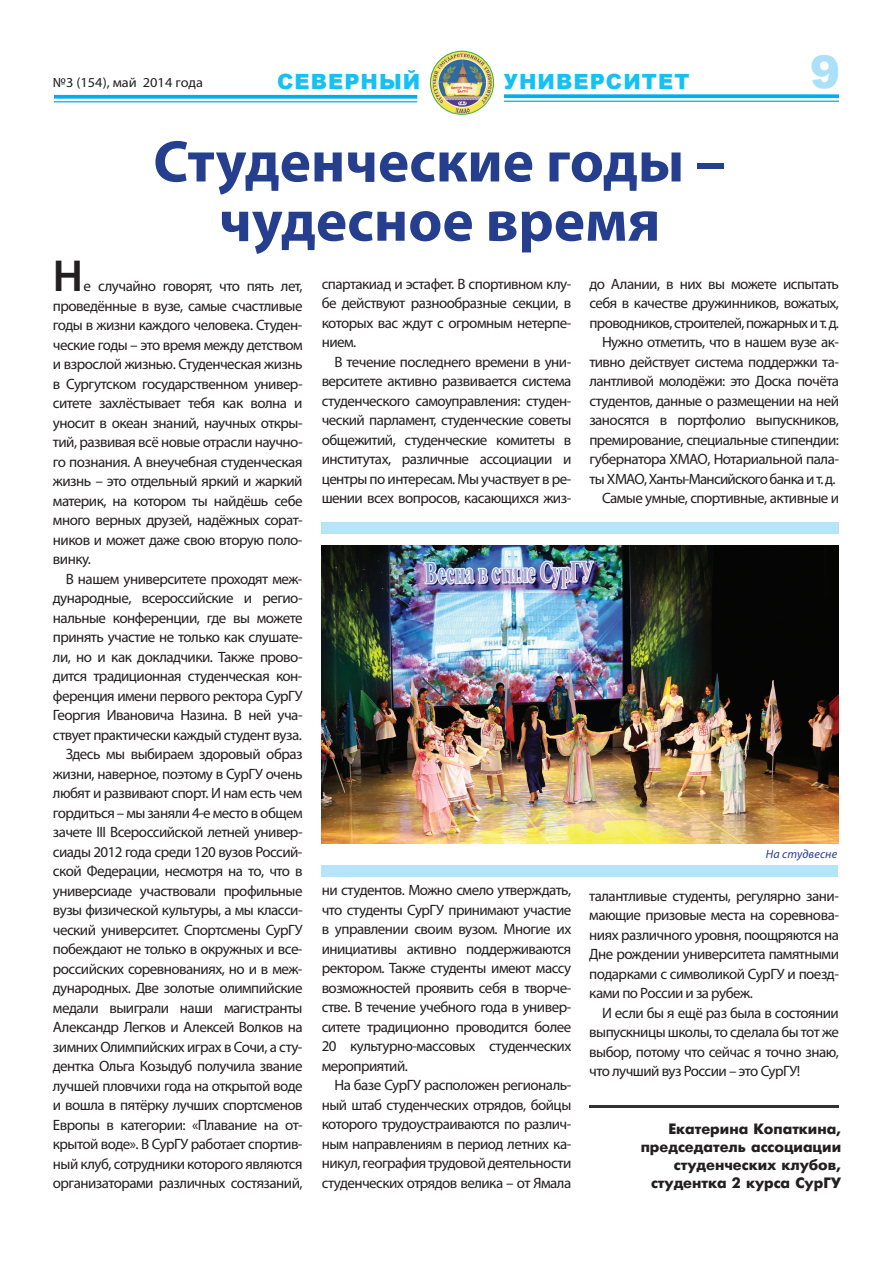
<style>
.page{position:relative;width:893px;height:1263px;background:#fff}
.page>*{position:absolute;margin:0;border:0;box-sizing:border-box;transform-origin:0 0}
.t1{font:700 59.25px/59.2px "Myriad Pro";color:#253f8e;text-align:center}
.t2{font:900 45px "Arial";color:#aae0f9}
.t3{font:600 45px "Myriad Pro";color:#231f20}
.t4{font:900 21px "Arial";letter-spacing:.05em;color:#15c0f2}
.t5{font:15px/19.5px "Myriad Pro";letter-spacing:-.035em;color:#231f20;text-align:justify}
.t6{font:700 15px/18px "Futuris C";color:#231f20;text-align:right}
.t7{font:13.65px "Myriad Pro";color:#231f20;scale:1.05 1}
.t8{font:italic 12px "Myriad Pro";letter-spacing:.01em;color:#253f8e}
</style>
<div class="page">
<svg style="left:54px;top:95px;width:363px;height:4px"></svg>
<hr style="left:54px;top:101px;width:363px;height:1px;background:#00aeef">
<svg style="left:504px;top:94px;width:335px;height:4px"></svg>
<hr style="left:504px;top:101px;width:335px;height:1px;background:#00aeef">
<img style="left:430px;top:51px;width:64px;height:63px;border-radius:50%">
<img style="left:430px;top:83px;width:20px;height:29px">
<div style="left:430px;top:51px;width:64px;height:64px;border:1px solid #40ae49;border-radius:50%"></div>
<img style="left:589px;top:1106px;width:250px;height:1px">
<div style="left:322px;top:523px;width:517px;height:11px;background:#b6e4f9"></div>
<div style="left:322px;top:865px;width:516px;height:11px;background:#b6e4f9"></div>
<img style="left:322px;top:546px;width:517px;height:297px">
<p class="t7" style="left:53px;top:74px;width:144px">№3 (154), май 2014 года</p>
<h3 class="t4" style="left:277px;top:66px;width:145px">СЕВЕРНЫЙ</h3>
<h3 class="t4" style="left:504px;top:66px;width:187px">УНИВЕРСИТЕТ</h3>
<h1 class="t1" style="left:153px;top:130px;width:574px">Студенческие годы – чудесное время</h1>
<h2 class="t2" style="left:810px;top:39px;width:32px">9</h2>
<h2 class="t3" style="left:53px;top:247px;width:32px">Н</h2>
<p class="t5" style="left:53px;top:276px;width:251px;text-indent:31px">е случайно говорят, что пять лет, проведённые в вузе, самые счастливые годы в жизни каждого человека. Студен&shy;ческие годы – это время между детством и взрослой жизнью. Студенческая жизнь в Сургутском государственном универ&shy;ситете захлёстывает тебя как волна и уносит в океан знаний, научных откры&shy;тий, развивая всё новые отрасли научно&shy;го познания. А внеучебная студенческая жизнь – это отдельный яркий и жаркий материк, на котором ты найдёшь себе много верных друзей, надёжных сорат&shy;ников и может даже свою вторую поло&shy;винку.</p>
<p class="t5" style="left:53px;top:568px;width:251px;text-align:right">В нашем университете проходят меж&shy;дународные, всероссийские и регио&shy;нальные конференции, где вы можете принять участие не только как слушате&shy;ли, но и как докладчики. Также прово&shy;дится традиционная студенческая кон&shy;ференция имени первого ректора СурГУ Георгия Ивановича Назина. В ней уча&shy;ствует практически каждый студент вуза.<br>Здесь мы выбираем здоровый образ жизни, наверное, поэтому в СурГУ очень любят и развивают спорт. И нам есть чем гордиться – мы заняли 4-е место в общем зачете III Всероссийской летней универ&shy;сиады 2012 года среди 120 вузов Россий&shy;ской Федерации, несмотря на то, что в универсиаде участвовали профильные вузы физической культуры, а мы класси&shy;ческий университет. Спортсмены СурГУ побеждают не только в окружных и все&shy;российских соревнованиях, но и в меж&shy;дународных. Две золотые олимпийские медали выиграли наши магистранты Александр Легков и Алексей Волков на зимних Олимпийских играх в Сочи, а сту&shy;дентка Ольга Козыдуб получила звание лучшей пловчихи года на открытой воде и вошла в пятёрку лучших спортсменов Европы в категории: «Плавание на от&shy;крытой воде». В СурГУ работает спортив&shy;ный клуб, сотрудники которого являются организаторами различных состязаний,</p>
<p class="t5" style="left:322px;top:274px;width:251px">спартакиад и эстафет. В спортивном клу&shy;бе действуют разнообразные секции, в которых вас ждут с огромным нетерпе&shy;нием.</p>
<p class="t5" style="left:322px;top:352px;width:251px;text-indent:13px">В течение последнего времени в уни&shy;верситете активно развивается система студенческого самоуправления: студен&shy;ческий парламент, студенческие советы общежитий, студенческие комитеты в институтах, различные ассоциации и центры по интересам. Мы участвует в ре&shy;шении всех вопросов, касающихся жиз-</p>
<p class="t5" style="left:589px;top:274px;width:251px;text-align:right">до Алании, в них вы можете испытать себя в качестве дружинников, вожатых, проводников, строителей, пожарных и т. д.<br>Нужно отметить, что в нашем вузе ак&shy;тивно действует система поддержки та&shy;лантливой молодёжи: это Доска почёта студентов, данные о размещении на ней заносятся в портфолио выпускников, премирование, специальные стипендии: губернатора ХМАО, Нотариальной пала&shy;ты ХМАО, Ханты-Мансийского банка и т. д.<br>Самые умные, спортивные, активные и</p>
<p class="t5" style="left:322px;top:880px;width:251px">ни студентов. Можно смело утверждать, что студенты СурГУ принимают участие в управлении своим вузом. Многие их инициативы активно поддерживаются ректором. Также студенты имеют массу возможностей проявить себя в творче&shy;стве. В течение учебного года в универ&shy;ситете традиционно проводится более 20 культурно-массовых студенческих мероприятий.</p>
<p class="t5" style="left:322px;top:1075px;width:251px;text-indent:13px">На базе СурГУ расположен региональ&shy;ный штаб студенческих отрядов, бойцы которого трудоустраиваются по различ&shy;ным направлениям в период летних ка&shy;никул, география трудовой деятельности студенческих отрядов велика – от Ямала</p>
<p class="t8" style="left:766px;top:847px;width:73px">На студвесне</p>
<p class="t5" style="left:589px;top:886px;width:251px">талантливые студенты, регулярно зани&shy;мающие призовые места на соревнова&shy;ниях различного уровня, поощряются на Дне рождении университета памятными подарками с символикой СурГУ и поезд&shy;ками по России и за рубеж.</p>
<p class="t5" style="left:589px;top:1003px;width:251px;text-indent:13px">И если бы я ещё раз была в состоянии выпускницы школы, то сделала бы тот же выбор, потому что сейчас я точно знаю, что лучший вуз России – это СурГУ!</p>
<p class="t6" style="left:641px;top:1120px;width:202px">Екатерина Копаткина, председатель ассоциации студенческих клубов, студентка 2 курса СурГУ</p>
</div>
